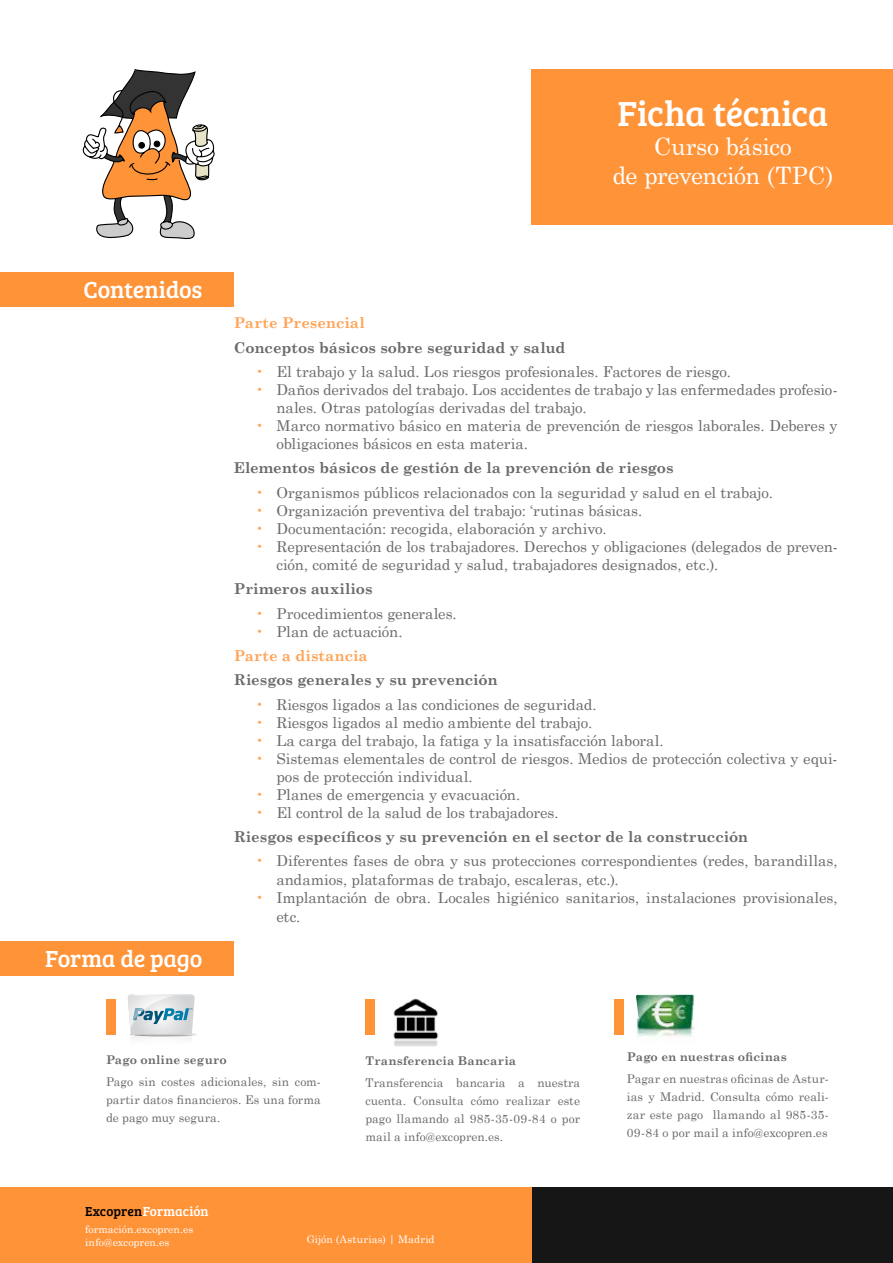
<style>
.page{position:relative;width:893px;height:1263px;background:#fff}
.page>*{position:absolute;margin:0;border:0;box-sizing:border-box;transform-origin:0 0}
.t1{font:36px "Bree Serif";letter-spacing:-.01em;color:#fff}
.t2{font:24px/28.8px "Century Schoolbook";letter-spacing:-.02em;color:#fff;text-align:center}
.t3{font:24px "Bree Serif";letter-spacing:-.01em;color:#fff}
.t4{font:15px/18px "Century Schoolbook";letter-spacing:-.005em;color:#696a6c}
.t5{font:700 15px/24.3px "Century Schoolbook";letter-spacing:-.005em;color:#696a6c}
.t6{font:700 15px "Century Schoolbook";letter-spacing:.005em;color:#ffa356}
.t7{font:13.5px "Bree Serif";letter-spacing:.005em;color:#fff}
.t8{font:12px/18px "Century Schoolbook";letter-spacing:.01em;color:#696a6c;text-align:justify}
.t9{font:700 12px "Century Schoolbook";letter-spacing:.01em;color:#696a6c}
.t10{font:10.5px/12.6px "Century Schoolbook";letter-spacing:.005em;color:#fff}
.s1{color:#ffa356}
.s2{font-weight:700;color:#ffa356}
.s3{font-weight:400;color:#ffa356}
.s4{font-weight:400}
.s5{color:#000}
</style>
<div class="page">
<div style="left:510px;top:1187px;width:383px;height:76px;background:#161617"></div>
<div style="left:0;top:1187px;width:531px;height:76px;background:#ff9338"></div>
<svg style="left:82px;top:69px;width:133px;height:171px"></svg>
<div style="left:531px;top:69px;width:362px;height:155px;background:#ff9338"></div>
<div style="left:0;top:273px;width:234px;height:34px;background:#ff9338"></div>
<div style="left:0;top:942px;width:234px;height:34px;background:#ff9338"></div>
<svg style="left:128px;top:995px;width:69px;height:43px"></svg>
<img style="left:393px;top:998px;width:46px;height:49px">
<img style="left:636px;top:995px;width:59px;height:42px">
<div style="left:106px;top:1000px;width:9px;height:35px;background:#ff9338"></div>
<div style="left:365px;top:1000px;width:10px;height:35px;background:#ff9338"></div>
<div style="left:614px;top:1000px;width:9px;height:35px;background:#ff9338"></div>
<h1 class="t1" style="left:617px;top:87px;width:212px">Ficha técnica</h1>
<h2 class="t2" style="left:612px;top:130px;width:222px">Curso básico<br>de prevención (TPC)</h2>
<h2 class="t3" style="left:84px;top:272px;width:120px">Contenidos</h2>
<h2 class="t3" style="left:45px;top:941px;width:159px">Forma de pago</h2>
<p class="t6" style="left:234px;top:311px;width:132px">Parte Presencial</p>
<p class="t5" style="left:234px;top:334px;width:333px">Conceptos básicos sobre seguridad y salud</p>
<p class="t4" style="left:255px;top:361px;width:477px"><span class="s1">•</span> El trabajo y la salud. Los riesgos profesionales. Factores de riesgo.</p>
<p class="t4" style="left:276px;top:379px;width:563px;text-indent:-21px"><span class="s1">•</span> Daños derivados del trabajo. Los accidentes de trabajo y las enfermedades profesio&shy;nales. Otras patologías derivadas del trabajo.</p>
<p class="t4" style="left:276px;top:415px;width:563px;text-indent:-21px"><span class="s1">•</span> Marco normativo básico en materia de prevención de riesgos laborales. Deberes y obligaciones básicos en esta materia.</p>
<p class="t5" style="left:234px;top:455px;width:441px">Elementos básicos de gestión de la prevención de riesgos</p>
<p class="t4" style="left:255px;top:482px;width:519px"><span class="s1">•</span> Organismos públicos relacionados con la seguridad y salud en el trabajo.</p>
<p class="t4" style="left:255px;top:500px;width:389px"><span class="s1">•</span> Organización preventiva del trabajo: ‘rutinas básicas.</p>
<p class="t4" style="left:255px;top:518px;width:353px"><span class="s1">•</span> Documentación: recogida, elaboración y archivo.</p>
<p class="t4" style="left:276px;top:536px;width:563px;text-indent:-21px"><span class="s1">•</span> Representación de los trabajadores. Derechos y obligaciones (delegados de preven&shy;ción, comité de seguridad y salud, trabajadores designados, etc.).</p>
<p class="t5" style="left:234px;top:576px;width:140px">Primeros auxilios</p>
<p class="t4" style="left:255px;top:603px;width:203px"><span class="s1">•</span> Procedimientos generales.</p>
<p class="t4" style="left:234px;top:618px;width:170px;line-height:24.3px;text-indent:21px"><span class="s1">•</span> Plan de actuación.<br><span class="s2">Parte a distancia</span></p>
<p class="t5" style="left:234px;top:667px;width:265px">Riesgos generales y su prevención</p>
<p class="t4" style="left:255px;top:694px;width:343px"><span class="s1">•</span> Riesgos ligados a las condiciones de seguridad.</p>
<p class="t4" style="left:255px;top:712px;width:339px"><span class="s1">•</span> Riesgos ligados al medio ambiente del trabajo.</p>
<p class="t4" style="left:255px;top:730px;width:410px"><span class="s1">•</span> La carga del trabajo, la fatiga y la insatisfacción laboral.</p>
<p class="t4" style="left:276px;top:748px;width:563px;text-indent:-21px"><span class="s1">•</span> Sistemas elementales de control de riesgos. Medios de protección colectiva y equi&shy;pos de protección individual.</p>
<p class="t4" style="left:255px;top:784px;width:267px"><span class="s1">•</span> Planes de emergencia y evacuación.</p>
<p class="t5" style="left:234px;top:799px;width:516px;text-indent:21px"><span class="s3">•</span> <span class="s4">El control de la salud de los trabajadores.<br></span>Riesgos específicos y su prevención en el sector de la construcción</p>
<p class="t4" style="left:276px;top:851px;width:563px;text-indent:-21px"><span class="s1">•</span> Diferentes fases de obra y sus protecciones correspondientes (redes, barandillas, andamios, plataformas de trabajo, escaleras, etc.).</p>
<p class="t4" style="left:276px;top:886px;width:563px;line-height:19.8px;text-indent:-21px"><span class="s1">•</span> Implantación de obra. Locales higiénico sanitarios, instalaciones provisionales, etc.</p>
<p class="t9" style="left:106px;top:1050px;width:122px">Pago online seguro</p>
<p class="t8" style="left:106px;top:1071px;width:216px">Pago sin costes adicionales, sin com&shy;partir datos financieros. Es una forma de pago muy segura.</p>
<p class="t9" style="left:365px;top:1051px;width:152px">Transferencia Bancaria</p>
<p class="t8" style="left:365px;top:1073px;width:216px">Transferencia bancaria a nuestra cuenta. Consulta cómo realizar este pago llamando al 985-35-09-84 o por mail a info@excopren.es.</p>
<p class="t7" style="left:85px;top:1202px;width:125px"><span class="s5">Excopren</span>Formación</p>
<p class="t10" style="left:85px;top:1222px;width:110px">formación.excopren.es info@excopren.es</p>
<p class="t10" style="left:307px;top:1232px;width:129px">Gijón (Asturias) | Madrid</p>
<p class="t9" style="left:627px;top:1047px;width:161px">Pago en nuestras oficinas</p>
<p class="t8" style="left:627px;top:1069px;width:203px">Pagar en nuestras oficinas de Astur&shy;ias y Madrid. Consulta cómo reali&shy;zar este pago llamando al 985-35- 09-84 o por mail a info@excopren.es</p>
</div>
